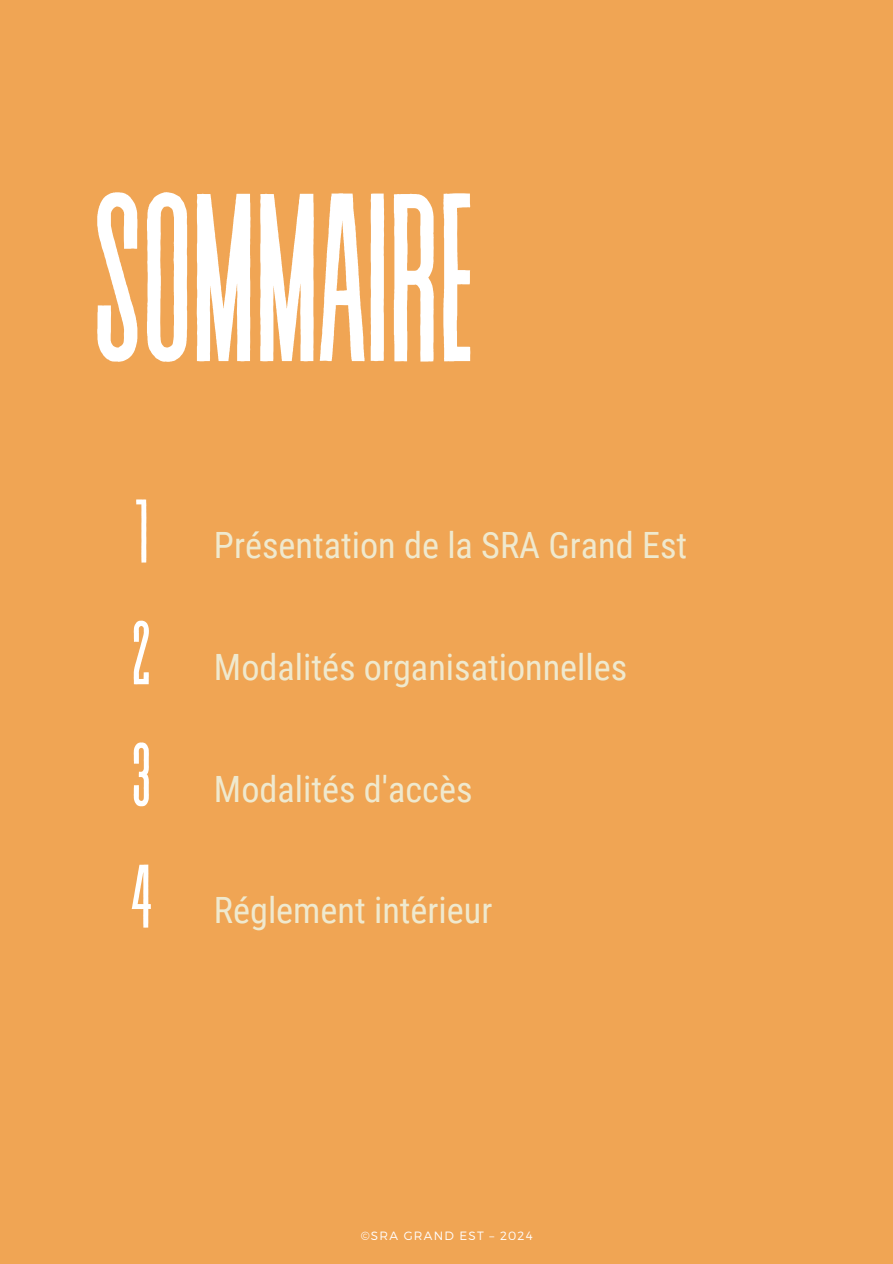
<style>
.page{position:relative;width:893px;height:1264px;background:#fff}
.page>*{position:absolute;margin:0;border:0;box-sizing:border-box;transform-origin:0 0}
.t1{font:238.95px "Revive 80 Tall";letter-spacing:-.03em;color:#fff}
.t2{font:90px "Revive 80 Tall";color:#fff}
.t3{font:36.15px "Roboto Condensed";color:#efe9ce}
.t4{font:300 12px "Montserrat";letter-spacing:.1em;color:#fffefe}
</style>
<div class="page">
<div style="left:0;top:0;width:892px;height:1263px;background:#f0a554"></div>
<h2 class="t1" style="left:89px;top:156px;width:391px">SOMMAIRE</h2>
<p class="t2" style="left:133px;top:485px;width:18px">1</p>
<h2 class="t2" style="left:130px;top:607px;width:23px">2</h2>
<p class="t2" style="left:131px;top:729px;width:23px">3</p>
<h2 class="t2" style="left:129px;top:850px;width:27px">4</h2>
<h1 class="t3" style="left:214px;top:524px;width:474px">Présentation de la SRA Grand Est</h1>
<p class="t3" style="left:214px;top:646px;width:415px">Modalités organisationnelles</p>
<p class="t3" style="left:214px;top:768px;width:260px">Modalités d'accès</p>
<h2 class="t3" style="left:214px;top:889px;width:280px">Réglement intérieur</h2>
<p class="t4" style="left:360px;top:1228px;width:173px">©SRA GRAND EST – 2024</p>
</div>
